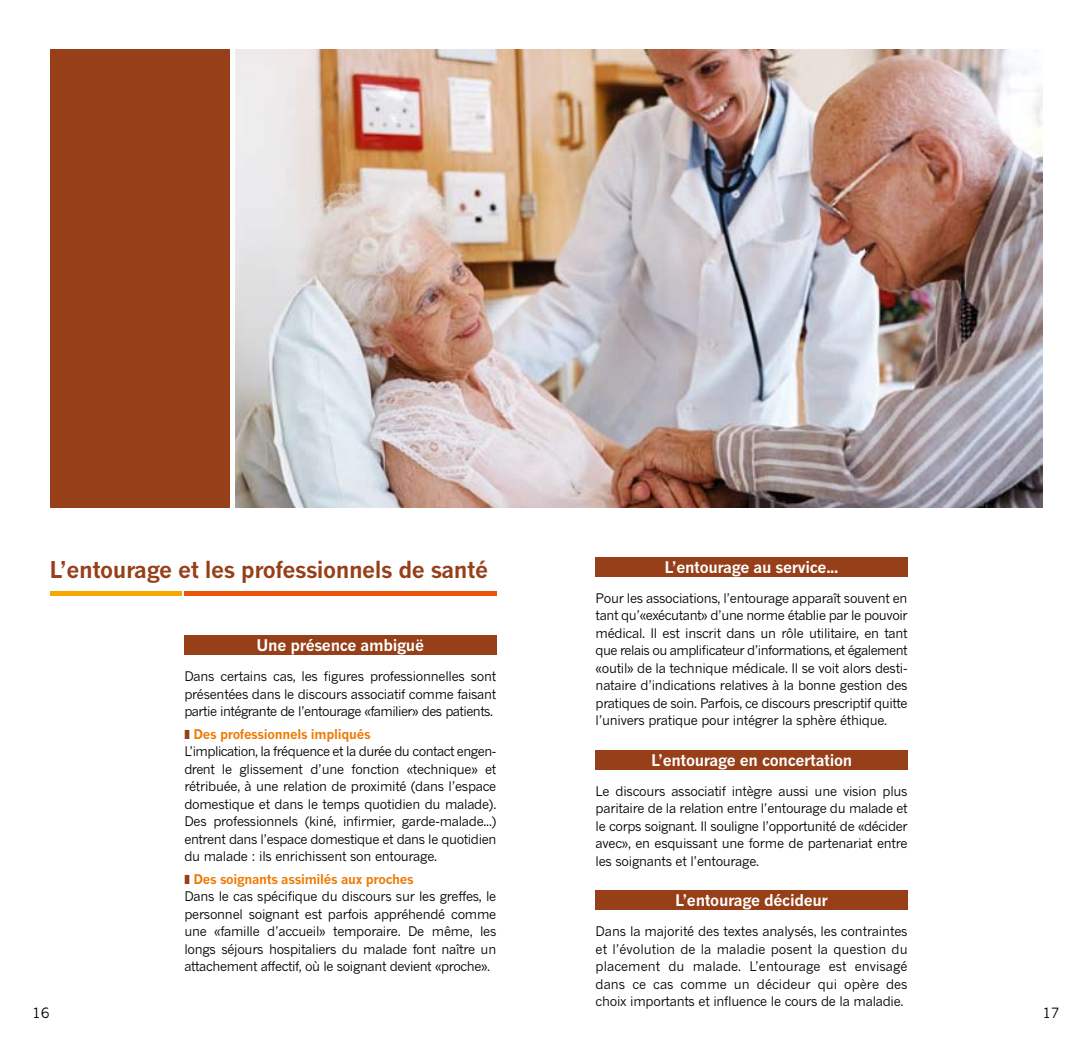
<style>
.page{position:relative;width:1092px;height:1057px;background:#fff}
.page>*{position:absolute;margin:0;border:0;box-sizing:border-box;transform-origin:0 0}
.t1{font:700 22.75px "News Gothic";letter-spacing:-.02em;color:#963f19}
.t2{font:700 15.75px "News Gothic";letter-spacing:-.02em;color:#fff}
.t3{font:14px "News Gothic";color:#000}
.t4{font:13.12px/17.5px "News Gothic";letter-spacing:-.02em;color:#000;text-align:justify}
.t5{font:700 13.12px "News Gothic";letter-spacing:-.02em;color:#ee7900}
</style>
<div class="page">
<div style="left:50px;top:50px;width:179px;height:458px;background:#963f19"></div>
<div style="left:184px;top:635px;width:312px;height:20px;background:#963f19"></div>
<div style="left:50px;top:590px;width:131px;height:5px;background:#f6a800"></div>
<div style="left:184px;top:590px;width:312px;height:5px;background:#ea520d"></div>
<img style="left:235px;top:50px;width:807px;height:458px">
<div style="left:595px;top:557px;width:312px;height:19px;background:#963f19"></div>
<div style="left:595px;top:749px;width:312px;height:20px;background:#963f19"></div>
<div style="left:595px;top:890px;width:312px;height:20px;background:#963f19"></div>
<h1 class="t1" style="left:50px;top:556px;width:440px">L’entourage et les professionnels de santé</h1>
<p class="t2" style="left:664px;top:557px;width:175px">L’entourage au service...</p>
<p class="t4" style="left:595px;top:589px;width:313px">Pour les associations, l’entourage apparaît souvent en tant qu’«exécutant» d’une norme établie par le pouvoir médical. Il est inscrit dans un rôle utilitaire, en tant que relais ou amplificateur d’informations, et également «outil» de la technique médicale. Il se voit alors desti&shy;nataire d’indications relatives à la bonne gestion des pratiques de soin. Parfois, ce discours prescriptif quitte l’univers pratique pour intégrer la sphère éthique.</p>
<p class="t2" style="left:651px;top:750px;width:203px">L’entourage en concertation</p>
<p class="t4" style="left:595px;top:782px;width:313px">Le discours associatif intègre aussi une vision plus paritaire de la relation entre l’entourage du malade et le corps soignant. Il souligne l’opportunité de «décider avec», en esquissant une forme de partenariat entre les soignants et l’entourage.</p>
<p class="t2" style="left:675px;top:890px;width:154px">L’entourage décideur</p>
<p class="t4" style="left:595px;top:922px;width:313px">Dans la majorité des textes analysés, les contraintes et l’évolution de la maladie posent la question du placement du malade. L’entourage est envisagé dans ce cas comme un décideur qui opère des choix importants et influence le cours de la maladie.</p>
<p class="t2" style="left:256px;top:636px;width:169px">Une présence ambiguë</p>
<p class="t4" style="left:184px;top:667px;width:313px">Dans certains cas, les figures professionnelles sont présentées dans le discours associatif comme faisant partie intégrante de l’entourage «familier» des patients.</p>
<p class="t5" style="left:193px;top:726px;width:179px">Des professionnels impliqués</p>
<p class="t4" style="left:184px;top:742px;width:313px">L’implication, la fréquence et la durée du contact engen&shy;drent le glissement d’une fonction «technique» et rétribuée, à une relation de proximité (dans l’espace domestique et dans le temps quotidien du malade).<br>Des professionnels (kiné, infirmier, garde-malade...) entrent dans l’espace domestique et dans le quotidien du malade : ils enrichissent son entourage.</p>
<p class="t5" style="left:193px;top:871px;width:222px">Des soignants assimilés aux proches</p>
<p class="t4" style="left:184px;top:887px;width:313px">Dans le cas spécifique du discours sur les greffes, le personnel soignant est parfois appréhendé comme une «famille d’accueil» temporaire. De même, les longs séjours hospitaliers du malade font naître un attachement affectif, où le soignant devient «proche».</p>
<p class="t3" style="left:32px;top:1004px;width:19px">16</p>
<p class="t3" style="left:1042px;top:1004px;width:17px">17</p>
</div>
